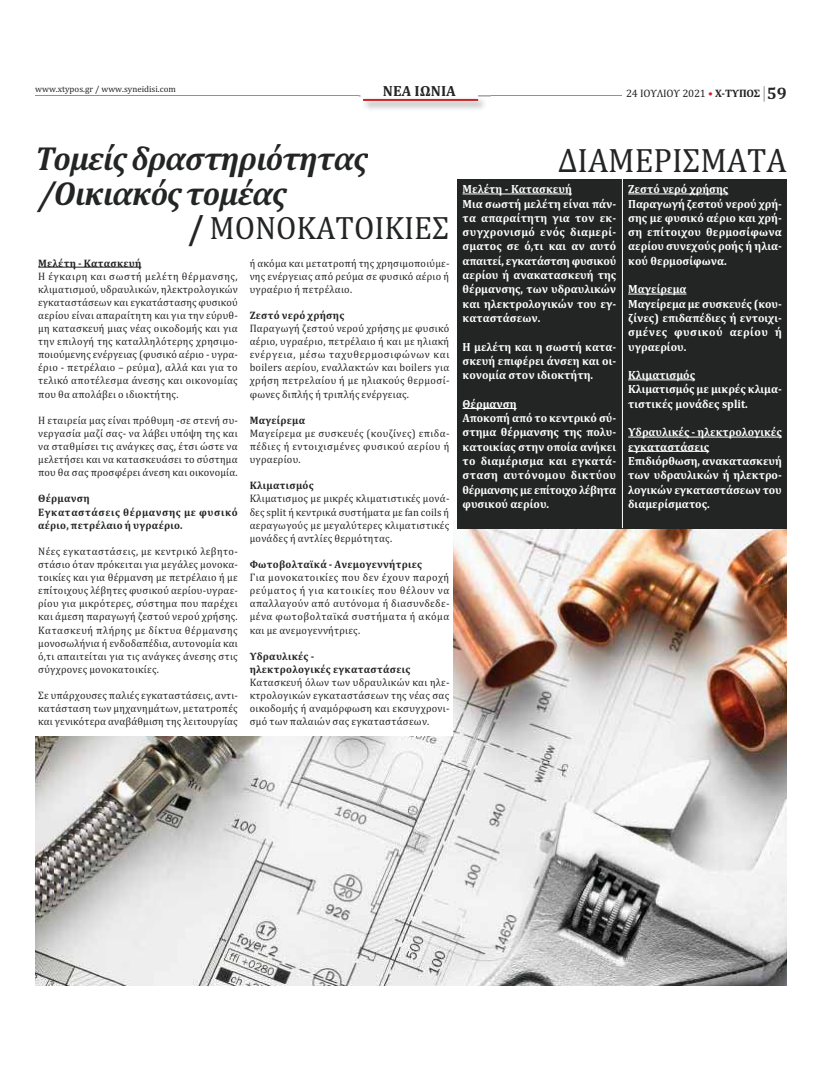
<style>
.page{position:relative;width:822px;height:1077px;background:#fff}
.page>*{position:absolute;margin:0;border:0;box-sizing:border-box;transform-origin:0 0}
.t1{font:34.3px "Cambria";color:#232424;scale:.95 1}
.t2{font:italic 700 33.8px/34.3px "Cambria";letter-spacing:-.03em;color:#232424;scale:.95 1}
.t3{font:32.8px "Cambria";color:#232424;scale:.95 1}
.t4{font:700 14.9px "Cambria";color:#262425}
.t5{font:700 11.9px/14.3px "Cambria";color:#fff;scale:.95 1}
.t6{font:10.9px/13.1px "Cambria";letter-spacing:.025em;color:#232424;text-align:justify;scale:.95 1}
.t7{font:700 10.9px/13.1px "Cambria";letter-spacing:.025em;color:#232424;scale:.95 1}
.t8{font:10.9px "Cambria";letter-spacing:-.015em;color:#232424}
.t9{font:8.9px "Cambria";color:#232424}
.s1{color:#cb242a}
.s2{font-weight:700}
.s3{font-weight:700;font-size:16.9px}
.s4{font-weight:700;font-size:34.3px}
</style>
<div class="page">
<hr style="left:35px;top:95px;width:587px;height:1px;background:#929292">
<img style="left:359px;top:95px;width:132px;height:15px">
<img style="left:361px;top:95px;width:117px;height:4px">
<svg style="left:384px;top:95px;width:72px;height:1px"></svg>
<hr style="left:363px;top:99px;width:115px;height:2px;background:#cb242a">
<svg style="left:764px;top:86px;width:1px;height:16px"></svg>
<img style="left:35px;top:521px;width:752px;height:465px">
<div style="left:35px;top:255px;width:417px;height:481px;background:#fff"></div>
<hr style="left:38px;top:267px;width:103px;height:1px;background:#232424">
<div style="left:458px;top:179px;width:329px;height:350px;background:#232424"></div>
<hr style="left:463px;top:194px;width:109px;height:1px;background:#fff">
<hr style="left:463px;top:408px;width:54px;height:1px;background:#fff">
<hr style="left:628px;top:194px;width:100px;height:1px;background:#fff">
<hr style="left:628px;top:294px;width:59px;height:1px;background:#fff">
<hr style="left:628px;top:379px;width:67px;height:1px;background:#fff">
<hr style="left:628px;top:437px;width:154px;height:1px;background:#fff">
<hr style="left:628px;top:451px;width:81px;height:1px;background:#fff">
<hr style="left:622px;top:176px;width:1px;height:352px;background:#fff">
<p class="t9" style="left:35px;top:86px;width:142px">www.xtypos.gr / www.syneidisi.com</p>
<h3 class="t4" style="left:383px;top:86px;width:75px">ΝΕΑ ΙΩΝΙΑ</h3>
<p class="t8" style="left:626px;top:89px;width:162px">24 ΙΟΥΛΙΟΥ 2021 <span class="s1">•</span> <span class="s2">Χ‑ΤΥΠΟΣ</span> <span class="s3">59</span></p>
<h2 class="t2" style="left:35px;top:142px;width:353px">Τομείς δραστηριότητας /Οικιακός τομέας</h2>
<h3 class="t3" style="left:188px;top:216px;width:276px"><span class="s4">/</span> ΜΟΝΟΚΑΤΟΙΚΙΕΣ</h3>
<p class="t7" style="left:38px;top:257px;width:110px">Μελέτη ‑ Κατασκευή</p>
<p class="t6" style="left:38px;top:270px;width:212px">Η έγκαιρη και σωστή μελέτη θέρμανσης, κλιματισμού, υδραυλικών, ηλεκτρολογικών εγκαταστάσεων και εγκατάστασης φυσικού αερίου είναι απαραίτητη και για την εύρυθ‐ μη κατασκευή μιας νέας οικοδομής και για την επιλογή της καταλληλότερης χρησιμο‐ ποιούμενης ενέργειας (φυσικό αέριο ‐ υγρα‐ έριο ‐ πετρέλαιο – ρεύμα), αλλά και για το τελικό αποτέλεσμα άνεσης και οικονομίας που θα απολάβει ο ιδιοκτήτης.</p>
<p class="t6" style="left:38px;top:415px;width:212px">Η εταιρεία μας είναι πρόθυμη ‐σε στενή συ‐ νεργασία μαζί σας‐ να λάβει υπόψη της και να σταθμίσει τις ανάγκες σας, έτσι ώστε να μελετήσει και να κατασκευάσει το σύστημα που θα σας προσφέρει άνεση και οικονομία.</p>
<p class="t7" style="left:38px;top:493px;width:212px">Θέρμανση<br>Εγκαταστάσεις θέρμανσης με φυσικό αέριο, πετρέλαιο ή υγραέριο.</p>
<p class="t6" style="left:38px;top:546px;width:212px">Νέες εγκαταστάσεις, με κεντρικό λεβητο‐ στάσιο όταν πρόκειται για μεγάλες μονοκα‐ τοικίες και για θέρμανση με πετρέλαιο ή με επίτοιχους λέβητες φυσικού αερίου‐υγραε‐ ρίου για μικρότερες, σύστημα που παρέχει και άμεση παραγωγή ζεστού νερού χρήσης.<br>Κατασκευή πλήρης με δίκτυα θέρμανσης μονοσωλήνια ή ενδοδαπέδια, αυτονομία και ό,τι απαιτείται για τις ανάγκες άνεσης στις σύγχρονες μονοκατοικίες.</p>
<p class="t6" style="left:38px;top:690px;width:212px">Σε υπάρχουσες παλιές εγκαταστάσεις, αντι‐ κατάσταση των μηχανημάτων, μετατροπές και γενικότερα αναβάθμιση της λειτουργίας</p>
<p class="t6" style="left:250px;top:257px;width:212px">ή ακόμα και μετατροπή της χρησιμοποιύμε‐ νης ενέργειας από ρεύμα σε φυσικό αέριο ή υγραέριο ή πετρέλαιο.</p>
<p class="t7" style="left:250px;top:310px;width:101px">Ζεστό νερό χρήσης</p>
<p class="t6" style="left:250px;top:323px;width:212px">Παραγωγή ζεστού νερού χρήσης με φυσικό αέριο, υγραέριο, πετρέλαιο ή και με ηλιακή ενέργεια, μέσω ταχυθερμοσιφώνων και boilers αερίου, εναλλακτών και boilers για χρήση πετρελαίου ή με ηλιακούς θερμοσί‐ φωνες διπλής ή τριπλής ενέργειας.</p>
<p class="t7" style="left:250px;top:415px;width:60px">Μαγείρεμα</p>
<p class="t6" style="left:250px;top:428px;width:212px">Μαγείρεμα με συσκευές (κουζίνες) επιδα‐ πέδιες ή εντοιχισμένες φυσικού αερίου ή υγραερίου.</p>
<p class="t7" style="left:250px;top:480px;width:69px">Κλιματισμός</p>
<p class="t6" style="left:250px;top:493px;width:212px">Κλιματισμος με μικρές κλιματιστικές μονά‐ δες split ή κεντρικά συστήματα με fan coils ή αεραγωγούς με μεγαλύτερες κλιματιστικές μονάδες ή αντλίες θερμότητας.</p>
<p class="t7" style="left:250px;top:559px;width:183px">Φωτοβολταϊκά ‑ Ανεμογεννήτριες</p>
<p class="t6" style="left:250px;top:572px;width:212px">Για μονοκατοικίες που δεν έχουν παροχή ρεύματος ή για κατοικίες που θέλουν να απαλλαγούν από αυτόνομα ή διασυνδεδε‐ μένα φωτοβολταϊκά συστήματα ή ακόμα και με ανεμογεννήτριες.</p>
<p class="t7" style="left:250px;top:651px;width:171px">Υδραυλικές ‑<br>ηλεκτρολογικές εγκαταστάσεις</p>
<p class="t6" style="left:250px;top:677px;width:212px">Κατασκευή όλων των υδραυλικών και ηλε‐ κτρολογικών εγκαταστάσεων της νέας σας οικοδομής ή αναμόρφωση και εκσυγχρονι‐ σμό των παλαιών σας εγκαταστάσεων.</p>
<h1 class="t1" style="left:558px;top:148px;width:242px">ΔΙΑΜΕΡΙΣΜΑΤΑ</h1>
<p class="t5" style="left:463px;top:183px;width:163px">Μελέτη ‑ Κατασκευή<br>Μια σωστή μελέτη είναι πάν‑ τα απαραίτητη για τον εκ‑ συγχρονισμό ενός διαμερί‑ σματος σε ό,τι και αν αυτό απαιτεί, εγκατάστση φυσικού αερίου ή ανακατασκευή της θέρμανσης, των υδραυλικών και ηλεκτρολογικών του εγ‑ καταστάσεων.</p>
<p class="t5" style="left:463px;top:341px;width:163px;text-align:justify">Η μελέτη και η σωστή κατα‑ σκευή επιφέρει άνσεη και οι‑ κονομία στον ιδιοκτήτη.</p>
<p class="t5" style="left:463px;top:398px;width:163px">Θέρμανση<br>Αποκοπή από το κεντρικό σύ‑ στημα θέρμανσης της πολυ‑ κατοικίας στην οποία ανήκει το διαμέρισμα και εγκατά‑ σταση αυτόνομου δικτύου θέρμανσης με επίτοιχο λέβητα φυσικού αερίου.</p>
<p class="t5" style="left:628px;top:183px;width:163px">Ζεστό νερό χρήσης<br>Παραγωγή ζεστού νερού χρή‑ σης με φυσικό αέριο και χρή‑ ση επίτοιχου θερμοσίφωνα αερίου συνεχούς ροής ή ηλια‑ κού θερμοσίφωνα.</p>
<p class="t5" style="left:628px;top:283px;width:163px">Μαγείρεμα<br>Μαγείρεμα με συσκευές (κου‑ ζίνες) επιδαπέδιες ή εντοιχι‑ σμένες φυσικού αερίου ή υγραερίου.</p>
<p class="t5" style="left:628px;top:369px;width:163px">Κλιματισμός<br>Κλιματισμός με μικρές κλιμα‑ τιστικές μονάδες split.</p>
<p class="t5" style="left:628px;top:426px;width:163px">Υδραυλικές ‑ ηλεκτρολογικές εγκαταστάσεις<br>Επιδιόρθωση, ανακατασκευή των υδραυλικών ή ηλεκτρο‑ λογικών εγκαταστάσεων του διαμερίσματος.</p>
</div>
